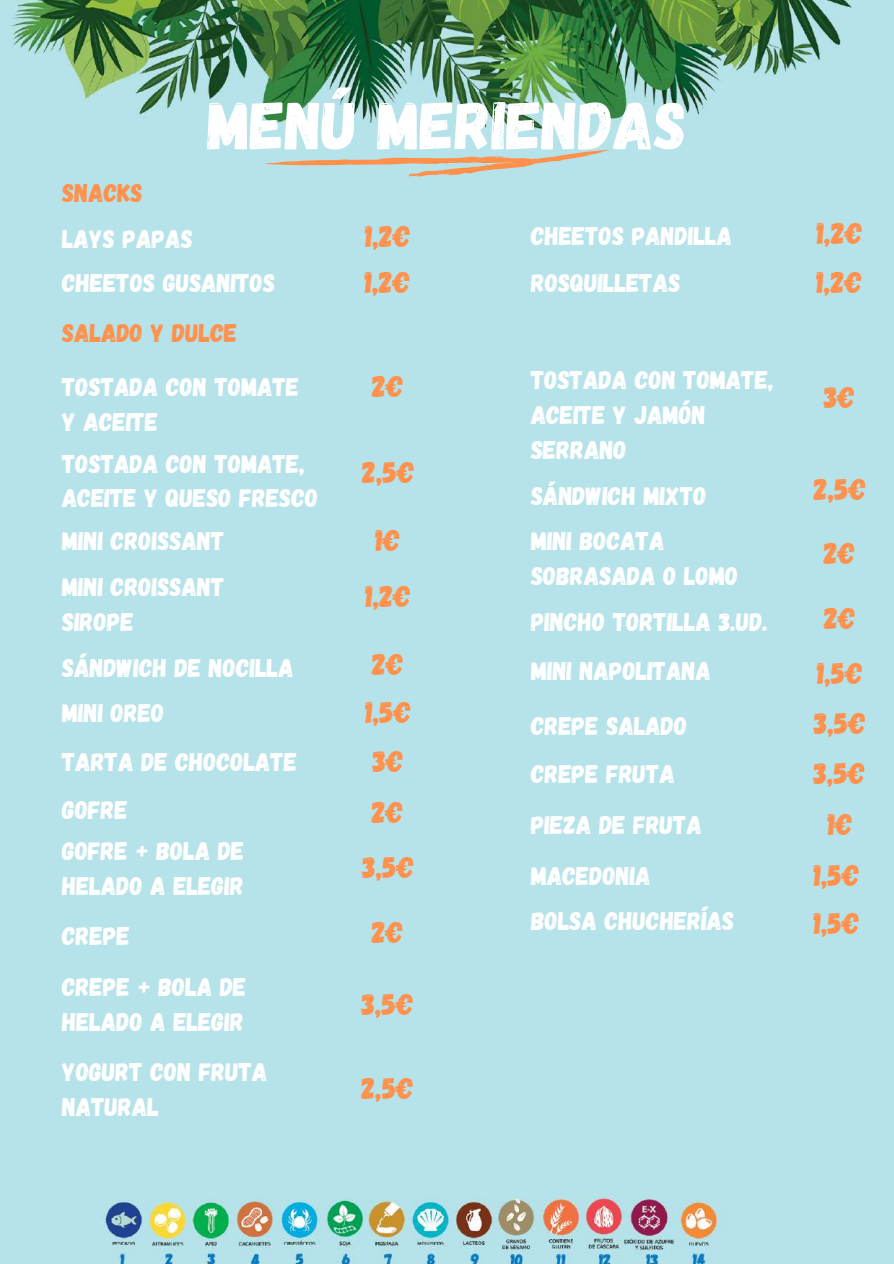
<style>
.page{position:relative;width:894px;height:1264px;background:#fff}
.page>*{position:absolute;margin:0;border:0;box-sizing:border-box;transform-origin:0 0}
.t1{font:67.5px "Gagalin";color:#fff}
.t2{font:30px/63.8px "Gagalin";color:#ff914d;text-align:center}
.t3{font:25.5px/35px "Gagalin";color:#fff}
.t4{font:25.5px "Gagalin";color:#ff914d}
</style>
<div class="page">
<img style="left:0;top:0;width:893px;height:1263px">
<svg style="left:263px;top:150px;width:349px;height:27px"></svg>
<h1 class="t1" style="left:208px;top:82px;width:480px">MENÚ MERIENDAS</h1>
<p class="t4" style="left:62px;top:176px;width:82px">SNACKS</p>
<p class="t3" style="left:62px;top:216px;width:214px;line-height:43.5px">LAYS PAPAS<br>CHEETOS GUSANITOS</p>
<p class="t3" style="left:531px;top:212px;width:202px;line-height:46.3px">CHEETOS PANDILLA<br>ROSQUILLETAS</p>
<p class="t2" style="left:816px;top:199px;width:47px">1,2€</p>
<p class="t2" style="left:365px;top:202px;width:47px">1,2€</p>
<p class="t2" style="left:364px;top:249px;width:47px">1,2€</p>
<p class="t2" style="left:816px;top:249px;width:47px">1,2€</p>
<p class="t4" style="left:62px;top:317px;width:177px">SALADO Y DULCE</p>
<p class="t3" style="left:62px;top:368px;width:239px">TOSTADA CON TOMATE<br>Y ACEITE</p>
<p class="t2" style="left:372px;top:353px;width:33px">2€</p>
<p class="t2" style="left:362px;top:438px;width:54px">2,5€</p>
<p class="t3" style="left:62px;top:445px;width:258px">TOSTADA CON TOMATE,<br>ACEITE Y QUESO FRESCO</p>
<p class="t3" style="left:62px;top:516px;width:164px;line-height:45.8px">MINI CROISSANT<br>MINI CROISSANT</p>
<p class="t3" style="left:62px;top:602px;width:73px">SIROPE</p>
<p class="t2" style="left:375px;top:507px;width:26px">1€</p>
<p class="t2" style="left:365px;top:563px;width:47px">1,2€</p>
<p class="t3" style="left:62px;top:644px;width:233px;line-height:44.7px">SÁNDWICH DE NOCILLA<br>MINI OREO</p>
<p class="t2" style="left:372px;top:631px;width:33px">2€</p>
<p class="t3" style="left:62px;top:743px;width:236px">TARTA DE CHOCOLATE</p>
<p class="t2" style="left:365px;top:678px;width:47px">1,5€</p>
<p class="t2" style="left:372px;top:728px;width:32px">3€</p>
<p class="t3" style="left:62px;top:790px;width:67px">GOFRE</p>
<p class="t3" style="left:62px;top:832px;width:184px">GOFRE + BOLA DE<br>HELADO A ELEGIR</p>
<p class="t2" style="left:372px;top:778px;width:33px">2€</p>
<p class="t2" style="left:362px;top:834px;width:53px">3,5€</p>
<p class="t3" style="left:62px;top:917px;width:69px">CREPE</p>
<p class="t2" style="left:372px;top:898px;width:33px">2€</p>
<p class="t3" style="left:62px;top:968px;width:186px">CREPE + BOLA DE<br>HELADO A ELEGIR</p>
<p class="t2" style="left:361px;top:970px;width:53px">3,5€</p>
<p class="t3" style="left:62px;top:1052px;width:207px">YOGURT CON FRUTA<br>NATURAL</p>
<p class="t2" style="left:361px;top:1055px;width:54px">2,5€</p>
<p class="t3" style="left:531px;top:361px;width:244px">TOSTADA CON TOMATE,<br>ACEITE Y JAMÓN<br>SERRANO</p>
<p class="t3" style="left:531px;top:471px;width:177px;line-height:45.8px">SÁNDWICH MIXTO<br>MINI BOCATA</p>
<p class="t3" style="left:531px;top:552px;width:238px;line-height:45.3px">SOBRASADA O LOMO<br>PINCHO TORTILLA 3.UD.</p>
<p class="t3" style="left:531px;top:641px;width:181px;line-height:55.5px">MINI NAPOLITANA<br>CREPE SALADO</p>
<p class="t3" style="left:531px;top:755px;width:145px">CREPE FRUTA</p>
<p class="t2" style="left:823px;top:364px;width:32px">3€</p>
<p class="t2" style="left:813px;top:456px;width:54px">2,5€<br>2€</p>
<p class="t2" style="left:824px;top:584px;width:33px">2€</p>
<p class="t2" style="left:816px;top:639px;width:47px">1,5€</p>
<p class="t2" style="left:813px;top:696px;width:54px;line-height:50.6px;text-align:left">3,5€<br>3,5€</p>
<p class="t3" style="left:531px;top:805px;width:172px">PIEZA DE FRUTA</p>
<p class="t2" style="left:827px;top:790px;width:26px">1€</p>
<p class="t3" style="left:531px;top:856px;width:121px">MACEDONIA</p>
<p class="t2" style="left:813px;top:841px;width:47px">1,5€</p>
<p class="t3" style="left:531px;top:902px;width:205px">BOLSA CHUCHERÍAS</p>
<p class="t2" style="left:813px;top:889px;width:47px">1,5€</p>
</div>
